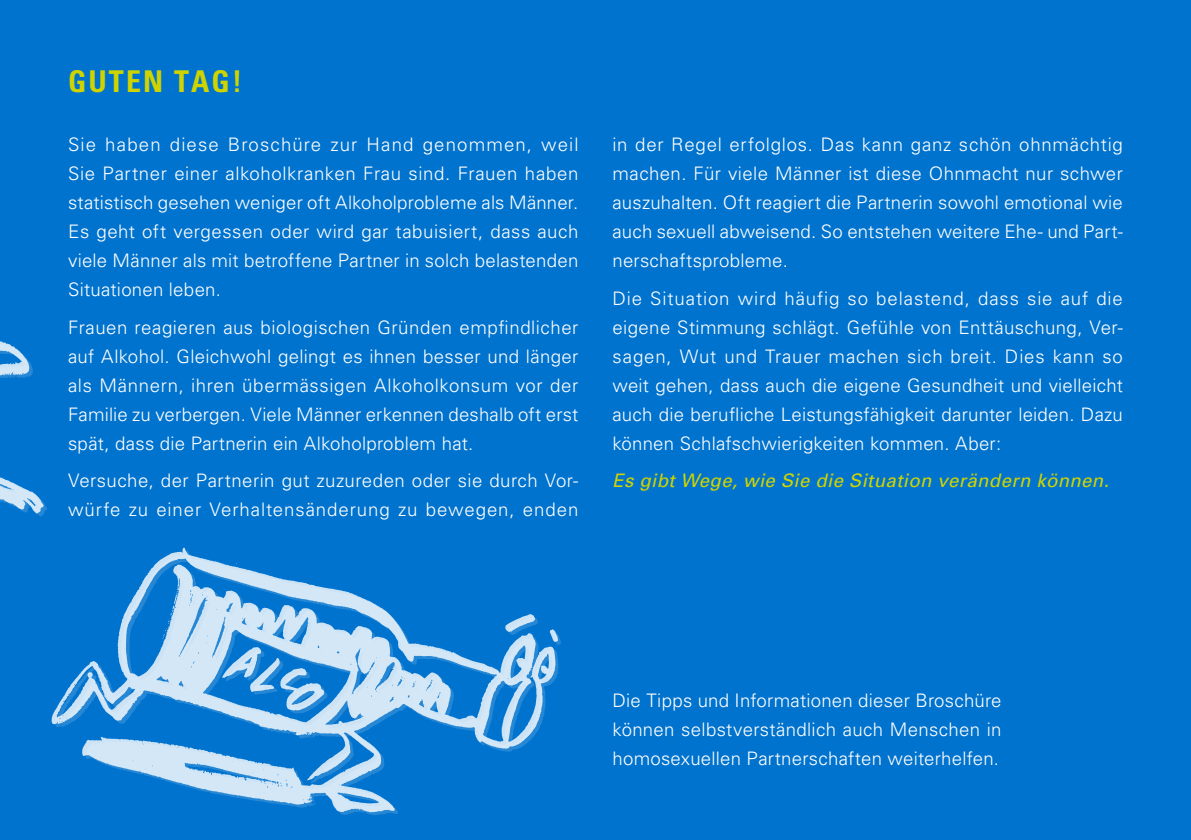
<style>
.page{position:relative;width:1191px;height:840px;background:#fff}
.page>*{position:absolute;margin:0;border:0;box-sizing:border-box;transform-origin:0 0}
.t1{font:700 condensed 30px "Univers";letter-spacing:.07em;color:#cfd400}
.t2{font:300 18.6px/29px "Univers";letter-spacing:.015em;color:#fff;text-align:justify}
.t3{font:italic 18.6px "Univers";letter-spacing:.02em;color:#cfd400}
</style>
<div class="page">
<div style="left:0;top:0;width:1191px;height:839px;background:#0073ce"></div>
<img style="left:0;top:341px;width:561px;height:474px">
<h1 class="t1" style="left:68px;top:63px;width:175px">GUTEN TAG!</h1>
<p class="t2" style="left:68px;top:130px;width:512px">Sie haben diese Broschüre zur Hand genommen, weil Sie Partner einer alkoholkranken Frau sind. Frauen haben statistisch gesehen weniger oft Alkoholprobleme als Männer.<br>Es geht oft vergessen oder wird gar tabuisiert, dass auch viele Männer als mit betroffene Partner in solch belastenden Situationen leben.</p>
<p class="t2" style="left:68px;top:312px;width:512px">Frauen reagieren aus biologischen Gründen empfindlicher auf Alkohol. Gleichwohl gelingt es ihnen besser und länger als Männern, ihren übermässigen Alkoholkonsum vor der Familie zu verbergen. Viele Männer erkennen deshalb oft erst spät, dass die Partnerin ein Alkoholproblem hat.</p>
<p class="t2" style="left:68px;top:466px;width:512px">Versuche, der Partnerin gut zuzureden oder sie durch Vor&shy;würfe zu einer Verhaltensänderung zu bewegen, enden</p>
<p class="t2" style="left:612px;top:130px;width:512px">in der Regel erfolglos. Das kann ganz schön ohnmächtig machen. Für viele Männer ist diese Ohnmacht nur schwer auszuhalten. Oft reagiert die Partnerin sowohl emotional wie auch sexuell abweisend. So entstehen weitere Ehe- und Part&shy;nerschaftsprobleme.</p>
<p class="t2" style="left:612px;top:283px;width:512px">Die Situation wird häufig so belastend, dass sie auf die eigene Stimmung schlägt. Gefühle von Enttäuschung, Ver&shy;sagen, Wut und Trauer machen sich breit. Dies kann so weit gehen, dass auch die eigene Gesundheit und vielleicht auch die berufliche Leistungsfähigkeit darunter leiden. Dazu können Schlafschwierigkeiten kommen. Aber:</p>
<p class="t3" style="left:612px;top:469px;width:498px">Es gibt Wege, wie Sie die Situation verändern können.</p>
<p class="t2" style="left:612px;top:685px;width:390px">Die Tipps und Informationen dieser Broschüre können selbstverständlich auch Menschen in homosexuellen Partnerschaften weiterhelfen.</p>
</div>
